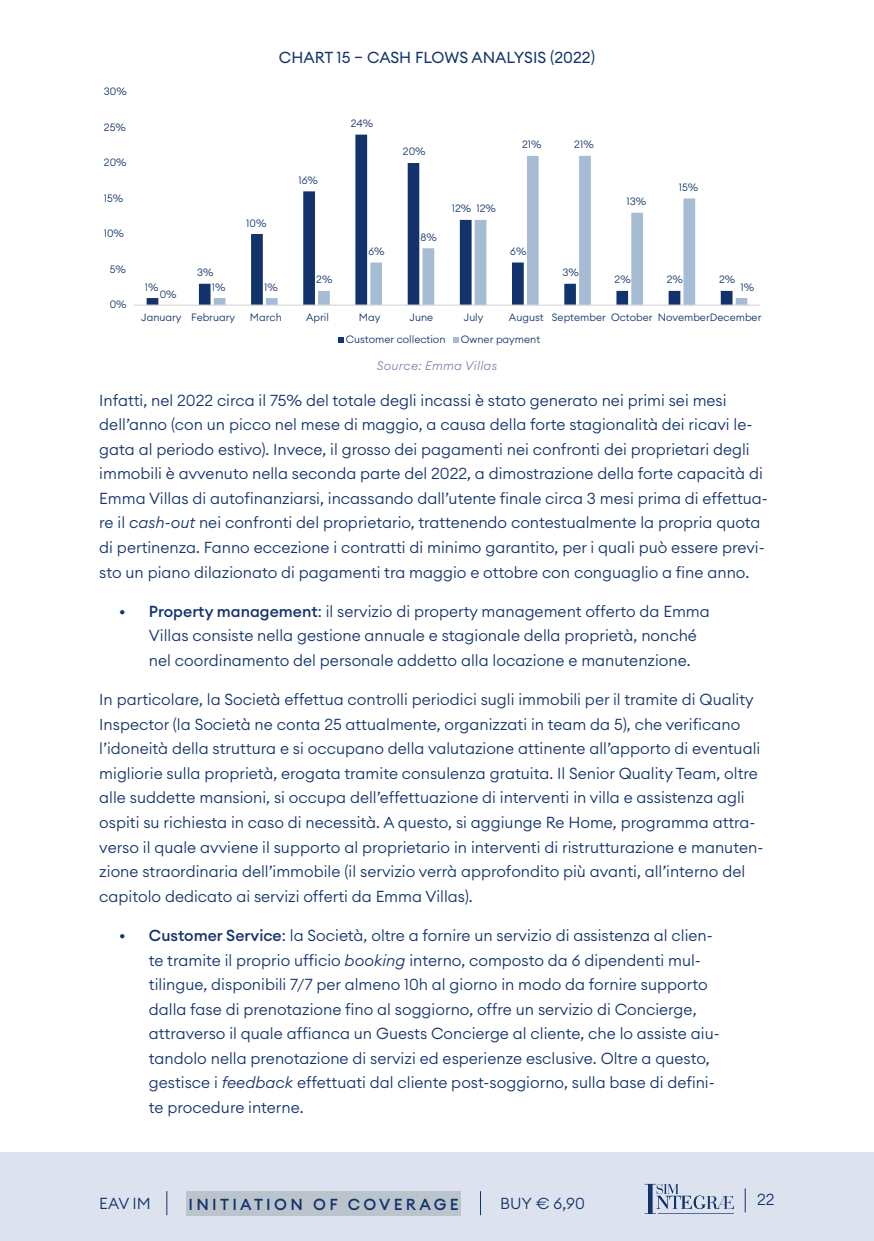
<style>
.page{position:relative;width:874px;height:1241px;background:#fff}
.page>*{position:absolute;margin:0;border:0;box-sizing:border-box;transform-origin:0 0}
.t1{font:300 15.75px/24.5px "Euclid Circular A";color:#13336d}
.t2{font:15.75px "Euclid Circular A";color:#13336d}
.t3{font:500 15.75px "Euclid Circular A";letter-spacing:.21em;color:#13336d}
.t4{font:italic 300 12.25px "Euclid Circular A";letter-spacing:.02em;color:#8186af}
.t5{font:300 10.5px "Euclid Circular A";letter-spacing:.005em;color:#13336d}
.s1{font-style:italic}
.s2{font-weight:500}
</style>
<div class="page">
<div style="left:0;top:1152px;width:873px;height:88px;background:#dde3ee"></div>
<svg style="left:166px;top:1191px;width:1px;height:23px"></svg>
<div style="left:186px;top:1191px;width:274px;height:24px;background:#bbc4cc"></div>
<svg style="left:480px;top:1191px;width:1px;height:23px"></svg>
<svg style="left:744px;top:1188px;width:1px;height:24px"></svg>
<svg style="left:644px;top:1183px;width:89px;height:30px"></svg>
<svg style="left:146px;top:135px;width:445px;height:169px"></svg>
<svg style="left:214px;top:156px;width:533px;height:148px"></svg>
<hr style="left:134px;top:304px;width:625px;height:2px;background:#d9d9d9">
<svg style="left:338px;top:337px;width:5px;height:5px"></svg>
<svg style="left:453px;top:337px;width:5px;height:5px"></svg>
<p class="t5" style="left:104px;top:85px;width:24px">30%</p>
<p class="t5" style="left:104px;top:120px;width:23px">25%</p>
<p class="t5" style="left:104px;top:156px;width:24px">20%</p>
<p class="t5" style="left:104px;top:191px;width:21px">15%</p>
<p class="t5" style="left:104px;top:227px;width:22px">10%</p>
<p class="t5" style="left:110px;top:262px;width:18px">5%</p>
<p class="t5" style="left:110px;top:298px;width:18px">0%</p>
<p class="t5" style="left:145px;top:280px;width:15px">1%</p>
<p class="t5" style="left:160px;top:287px;width:18px">0%</p>
<p class="t2" style="left:279px;top:47px;width:317px">CHART 15 – CASH FLOWS ANALYSIS (2022)</p>
<p class="t5" style="left:197px;top:266px;width:18px">3%</p>
<p class="t5" style="left:246px;top:216px;width:22px">10%</p>
<p class="t5" style="left:212px;top:280px;width:15px">1%</p>
<p class="t5" style="left:264px;top:280px;width:15px">1%</p>
<p class="t5" style="left:298px;top:173px;width:21px">16%</p>
<p class="t5" style="left:316px;top:273px;width:18px">2%</p>
<p class="t5" style="left:350px;top:116px;width:24px">24%</p>
<p class="t5" style="left:402px;top:145px;width:24px">20%</p>
<p class="t5" style="left:522px;top:138px;width:21px">21%</p>
<p class="t5" style="left:574px;top:138px;width:21px">21%</p>
<p class="t5" style="left:368px;top:244px;width:18px">6%</p>
<p class="t5" style="left:420px;top:230px;width:18px">8%</p>
<p class="t5" style="left:451px;top:202px;width:21px">12%</p>
<p class="t5" style="left:476px;top:202px;width:21px">12%</p>
<p class="t5" style="left:510px;top:244px;width:18px">6%</p>
<p class="t5" style="left:562px;top:266px;width:18px">3%</p>
<p class="t5" style="left:626px;top:195px;width:21px">13%</p>
<p class="t5" style="left:678px;top:180px;width:21px">15%</p>
<p class="t5" style="left:614px;top:273px;width:18px">2%</p>
<p class="t5" style="left:666px;top:273px;width:18px">2%</p>
<p class="t5" style="left:718px;top:273px;width:18px">2%</p>
<p class="t5" style="left:740px;top:280px;width:15px">1%</p>
<p class="t5" style="left:141px;top:310px;width:95px">January February</p>
<p class="t5" style="left:250px;top:310px;width:34px">March</p>
<p class="t5" style="left:306px;top:310px;width:24px">April</p>
<p class="t5" style="left:358px;top:310px;width:23px">May</p>
<p class="t5" style="left:409px;top:310px;width:25px">June</p>
<p class="t5" style="left:463px;top:310px;width:21px">July</p>
<p class="t5" style="left:508px;top:310px;width:254px">August September October NovemberDecember</p>
<p class="t5" style="left:345px;top:333px;width:101px">Customer collection</p>
<p class="t5" style="left:460px;top:333px;width:81px">Owner payment</p>
<p class="t4" style="left:376px;top:358px;width:122px">Source: Emma Villas</p>
<p class="t1" style="left:99px;top:388px;width:669px">Infatti, nel 2022 circa il 75% del totale degli incassi è stato generato nei primi sei mesi dell’anno (con un picco nel mese di maggio, a causa della forte stagionalità dei ricavi le&shy;gata al periodo estivo). Invece, il grosso dei pagamenti nei confronti dei proprietari degli immobili è avvenuto nella seconda parte del 2022, a dimostrazione della forte capacità di Emma Villas di autofinanziarsi, incassando dall’utente finale circa 3 mesi prima di effettua&shy;re il <span class="s1">cash-out</span> nei confronti del proprietario, trattenendo contestualmente la propria quota di pertinenza. Fanno eccezione i contratti di minimo garantito, per i quali può essere previ&shy;sto un piano dilazionato di pagamenti tra maggio e ottobre con conguaglio a fine anno.</p>
<p class="t1" style="left:149px;top:598px;width:562px;text-indent:-30px"><span class="s2">• Property management</span>: il servizio di property management offerto da Emma<br>Villas consiste nella gestione annuale e stagionale della proprietà, nonché nel coordinamento del personale addetto alla locazione e manutenzione.</p>
<p class="t1" style="left:99px;top:687px;width:665px">In particolare, la Società effettua controlli periodici sugli immobili per il tramite di Quality Inspector (la Società ne conta 25 attualmente, organizzati in team da 5), che verificano l’idoneità della struttura e si occupano della valutazione attinente all’apporto di eventuali migliorie sulla proprietà, erogata tramite consulenza gratuita. Il Senior Quality Team, oltre alle suddette mansioni, si occupa dell’effettuazione di interventi in villa e assistenza agli ospiti su richiesta in caso di necessità. A questo, si aggiunge Re Home, programma attra&shy;verso il quale avviene il supporto al proprietario in interventi di ristrutturazione e manuten&shy;zione straordinaria dell’immobile (il servizio verrà approfondito più avanti, all’interno del capitolo dedicato ai servizi offerti da Emma Villas).</p>
<p class="t1" style="left:149px;top:922px;width:572px;text-indent:-30px"><span class="s2">• Customer Service</span>: la Società, oltre a fornire un servizio di assistenza al clien&shy;te tramite il proprio ufficio <span class="s1">booking</span> interno, composto da 6 dipendenti mul&shy;tilingue, disponibili 7/7 per almeno 10h al giorno in modo da fornire supporto dalla fase di prenotazione fino al soggiorno, offre un servizio di Concierge, attraverso il quale affianca un Guests Concierge al cliente, che lo assiste aiu&shy;tandolo nella prenotazione di servizi ed esperienze esclusive. Oltre a questo, gestisce i <span class="s1">feedback</span> effettuati dal cliente post-soggiorno, sulla base di defini&shy;te procedure interne.</p>
<p class="t1" style="left:99px;top:1190px;width:53px">EAV IM</p>
<p class="t3" style="left:188px;top:1194px;width:272px">INITIATION OF COVERAGE</p>
<p class="t1" style="left:500px;top:1190px;width:86px">BUY € 6,90</p>
<p class="t1" style="left:756px;top:1186px;width:19px">22</p>
</div>
